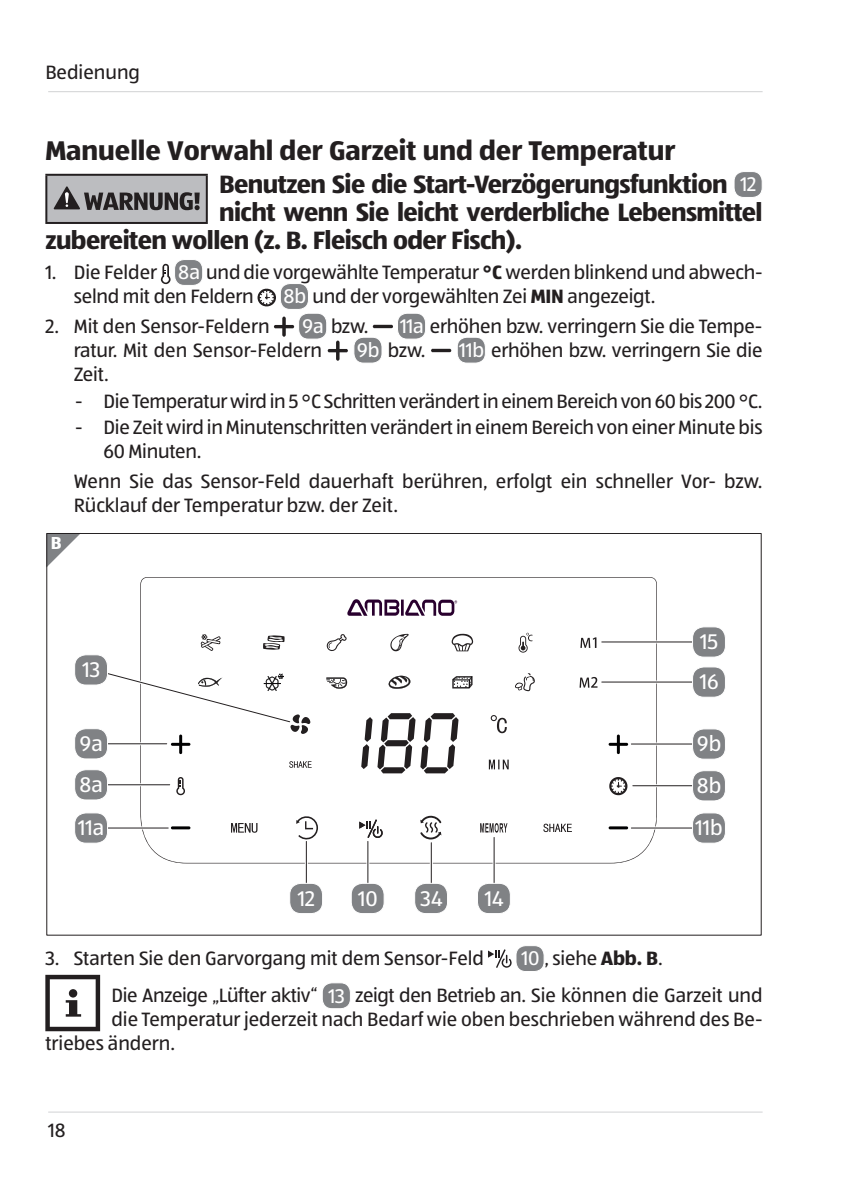
<style>
.page{position:relative;width:842px;height:1191px;background:#fff}
.page>*{position:absolute;margin:0;border:0;box-sizing:border-box;transform-origin:0 0}
.t1{font:700 28px "ALDISUEDOT";color:#231f20}
.t2{font:700 26px "ALDISUEDOT";letter-spacing:-.02em;color:#231f20}
.t3{font:22px/40px "ALDISUEDOT";color:#fff}
.t4{font:20px/24px "ALDISUEDOT";letter-spacing:-.01em;color:#231f20}
.t5{font:700 18px "ALDISUEDOT";color:#fff}
.s1{font-weight:400;font-size:20.6px;color:#fff}
.s2{font-size:20.6px;color:#fff}
.s3{font-weight:700}
</style>
<div class="page">
<hr style="left:48px;top:91px;width:715px;height:1px;background:#d1d2d4">
<hr style="left:48px;top:1111px;width:715px;height:1px;background:#d1d2d4">
<div style="left:46px;top:175px;width:161px;height:48px;background:#bcbdc0"></div>
<hr style="left:45px;top:174px;width:163px;height:2px;background:#231f20">
<hr style="left:45px;top:176px;width:2px;height:46px;background:#231f20">
<hr style="left:206px;top:176px;width:2px;height:46px;background:#231f20">
<hr style="left:45px;top:222px;width:163px;height:2px;background:#231f20">
<svg style="left:54px;top:186px;width:146px;height:24px"></svg>
<div style="left:734px;top:172px;width:28px;height:25px;background:#808285;border-radius:10px"></div>
<div style="left:734px;top:171px;width:29px;height:27px;border:1px solid #fff;border-radius:10px"></div>
<svg style="left:160px;top:264px;width:11px;height:20px"></svg>
<div style="left:175px;top:259px;width:28px;height:26px;background:#808285;border-radius:10px"></div>
<div style="left:174px;top:259px;width:29px;height:27px;border:1px solid #fff;border-radius:10px"></div>
<svg style="left:258px;top:288px;width:18px;height:19px"></svg>
<div style="left:280px;top:283px;width:28px;height:26px;background:#808285;border-radius:10px"></div>
<div style="left:280px;top:283px;width:29px;height:27px;border:1px solid #fff;border-radius:10px"></div>
<svg style="left:274px;top:316px;width:20px;height:21px"></svg>
<div style="left:299px;top:313px;width:28px;height:26px;background:#808285;border-radius:10px"></div>
<div style="left:298px;top:313px;width:29px;height:26px;border:1px solid #fff;border-radius:10px"></div>
<svg style="left:373px;top:324px;width:20px;height:4px"></svg>
<div style="left:397px;top:313px;width:29px;height:26px;background:#808285;border-radius:10px"></div>
<div style="left:397px;top:313px;width:29px;height:26px;border:1px solid #fff;border-radius:10px"></div>
<svg style="left:328px;top:340px;width:20px;height:21px"></svg>
<div style="left:354px;top:337px;width:28px;height:26px;background:#808285;border-radius:10px"></div>
<div style="left:353px;top:337px;width:29px;height:26px;border:1px solid #fff;border-radius:10px"></div>
<svg style="left:431px;top:348px;width:20px;height:4px"></svg>
<div style="left:457px;top:337px;width:28px;height:26px;background:#808285;border-radius:10px"></div>
<div style="left:457px;top:337px;width:29px;height:26px;border:1px solid #fff;border-radius:10px"></div>
<svg style="left:48px;top:535px;width:31px;height:31px"></svg>
<svg style="left:140px;top:577px;width:517px;height:286px"></svg>
<svg style="left:108px;top:665px;width:202px;height:89px"></svg>
<div style="left:75px;top:655px;width:33px;height:30px;background:#808285;border-radius:11px"></div>
<div style="left:74px;top:654px;width:34px;height:31px;border:1px solid #fff;border-radius:11px"></div>
<hr style="left:90px;top:783px;width:80px;height:3px;background:#fff">
<hr style="left:90px;top:784px;width:80px;height:1px;background:#231f20">
<div style="left:75px;top:769px;width:33px;height:31px;background:#808285;border-radius:11px"></div>
<div style="left:74px;top:769px;width:34px;height:31px;border:1px solid #fff;border-radius:11px"></div>
<hr style="left:633px;top:784px;width:75px;height:3px;background:#fff">
<hr style="left:633px;top:785px;width:75px;height:1px;background:#231f20">
<div style="left:692px;top:770px;width:33px;height:31px;background:#808285;border-radius:11px"></div>
<div style="left:692px;top:770px;width:34px;height:31px;border:1px solid #fff;border-radius:11px"></div>
<hr style="left:631px;top:742px;width:78px;height:3px;background:#fff">
<hr style="left:631px;top:743px;width:78px;height:1px;background:#231f20">
<div style="left:692px;top:729px;width:33px;height:30px;background:#808285;border-radius:11px"></div>
<div style="left:692px;top:728px;width:34px;height:31px;border:1px solid #fff;border-radius:11px"></div>
<hr style="left:602px;top:640px;width:107px;height:3px;background:#fff">
<hr style="left:602px;top:641px;width:107px;height:1px;background:#231f20">
<div style="left:692px;top:627px;width:33px;height:30px;background:#808285;border-radius:11px"></div>
<div style="left:692px;top:626px;width:34px;height:31px;border:1px solid #fff;border-radius:11px"></div>
<hr style="left:602px;top:680px;width:107px;height:3px;background:#fff">
<hr style="left:602px;top:681px;width:107px;height:1px;background:#231f20">
<div style="left:692px;top:667px;width:33px;height:30px;background:#808285;border-radius:11px"></div>
<div style="left:692px;top:666px;width:34px;height:31px;border:1px solid #fff;border-radius:11px"></div>
<hr style="left:631px;top:826px;width:78px;height:3px;background:#fff">
<hr style="left:631px;top:827px;width:78px;height:1px;background:#231f20">
<div style="left:692px;top:813px;width:33px;height:30px;background:#808285;border-radius:11px"></div>
<div style="left:692px;top:812px;width:34px;height:31px;border:1px solid #fff;border-radius:11px"></div>
<hr style="left:91px;top:742px;width:76px;height:3px;background:#fff">
<hr style="left:91px;top:743px;width:76px;height:1px;background:#231f20">
<div style="left:75px;top:728px;width:33px;height:31px;background:#808285;border-radius:11px"></div>
<div style="left:74px;top:728px;width:34px;height:31px;border:1px solid #fff;border-radius:11px"></div>
<hr style="left:91px;top:826px;width:77px;height:3px;background:#fff">
<hr style="left:91px;top:827px;width:77px;height:1px;background:#231f20">
<div style="left:75px;top:813px;width:33px;height:30px;background:#808285;border-radius:11px"></div>
<div style="left:74px;top:812px;width:34px;height:31px;border:1px solid #fff;border-radius:11px"></div>
<hr style="left:366px;top:841px;width:3px;height:55px;background:#fff">
<hr style="left:368px;top:841px;width:1px;height:55px;background:#231f20">
<div style="left:351px;top:883px;width:33px;height:30px;background:#808285;border-radius:11px"></div>
<div style="left:351px;top:883px;width:34px;height:31px;border:1px solid #fff;border-radius:11px"></div>
<hr style="left:493px;top:837px;width:3px;height:59px;background:#fff">
<hr style="left:494px;top:837px;width:1px;height:59px;background:#231f20">
<div style="left:477px;top:883px;width:33px;height:30px;background:#808285;border-radius:11px"></div>
<div style="left:477px;top:883px;width:34px;height:31px;border:1px solid #fff;border-radius:11px"></div>
<hr style="left:305px;top:841px;width:3px;height:55px;background:#fff">
<hr style="left:306px;top:841px;width:1px;height:55px;background:#231f20">
<div style="left:290px;top:883px;width:33px;height:30px;background:#808285;border-radius:11px"></div>
<div style="left:289px;top:883px;width:34px;height:31px;border:1px solid #fff;border-radius:11px"></div>
<svg style="left:420px;top:815px;width:21px;height:24px"></svg>
<hr style="left:430px;top:842px;width:3px;height:54px;background:#fff">
<hr style="left:431px;top:842px;width:1px;height:54px;background:#231f20">
<div style="left:415px;top:883px;width:32px;height:30px;background:#808285;border-radius:11px"></div>
<div style="left:414px;top:883px;width:34px;height:31px;border:1px solid #fff;border-radius:11px"></div>
<svg style="left:488px;top:949px;width:24px;height:19px"></svg>
<div style="left:516px;top:945px;width:28px;height:26px;background:#808285;border-radius:10px"></div>
<div style="left:515px;top:945px;width:29px;height:27px;border:1px solid #fff;border-radius:10px"></div>
<svg style="left:45px;top:974px;width:55px;height:57px"></svg>
<div style="left:322px;top:982px;width:28px;height:26px;background:#808285;border-radius:10px"></div>
<div style="left:322px;top:982px;width:29px;height:27px;border:1px solid #fff;border-radius:10px"></div>
<p class="t4" style="left:45px;top:59px;width:96px">Bedienung</p>
<h1 class="t1" style="left:45px;top:131px;width:631px">Manuelle Vorwahl der Garzeit und der Temperatur</h1>
<h2 class="t2" style="left:219px;top:167px;width:539px">Benutzen Sie die Start-Verzögerungsfunktion <span class="s1">12</span></h2>
<h2 class="t2" style="left:219px;top:195px;width:545px">nicht wenn Sie leicht verderbliche Lebensmittel</h2>
<h2 class="t2" style="left:45px;top:223px;width:478px">zubereiten wollen (z. B. Fleisch oder Fisch).</h2>
<p class="t4" style="left:74px;top:260px;width:691px;text-indent:-28px">1. Die Felder <span class="s2">8a</span> und die vorgewählte Temperatur <span class="s3">°C</span> werden blinkend und abwech&shy;selnd mit den Feldern</p>
<p class="t4" style="left:283px;top:284px;width:374px"><span class="s2">8b</span> und der vorgewählten Zei <span class="s3">MIN</span> angezeigt.</p>
<p class="t4" style="left:45px;top:313px;width:226px">2. Mit den Sensor-Feldern</p>
<p class="t4" style="left:302px;top:313px;width:68px"><span class="s2">9a</span> bzw.</p>
<p class="t4" style="left:400px;top:313px;width:364px"><span class="s2">11a</span> erhöhen bzw. verringern Sie die Tempe-</p>
<p class="t4" style="left:74px;top:337px;width:250px">ratur. Mit den Sensor-Feldern</p>
<p class="t4" style="left:357px;top:337px;width:70px"><span class="s2">9b</span> bzw.</p>
<p class="t4" style="left:459px;top:337px;width:305px"><span class="s2">11b</span> erhöhen bzw. verringern Sie die</p>
<p class="t4" style="left:74px;top:361px;width:37px">Zeit.</p>
<p class="t4" style="left:75px;top:388px;width:689px">- Die Temperatur wird in 5 °C Schritten verändert in einem Bereich von 60 bis 200 °C.</p>
<p class="t4" style="left:103px;top:415px;width:661px;text-indent:-28px">- Die Zeit wird in Minutenschritten verändert in einem Bereich von einer Minute bis<br>60 Minuten.</p>
<p class="t4" style="left:74px;top:469px;width:690px">Wenn Sie das Sensor-Feld dauerhaft berühren, erfolgt ein schneller Vor- bzw.<br>Rücklauf der Temperatur bzw. der Zeit.</p>
<p class="t5" style="left:51px;top:531px;width:12px">B</p>
<p class="t3" style="left:82px;top:649px;width:19px">13</p>
<p class="t3" style="left:80px;top:723px;width:25px">9a</p>
<p class="t3" style="left:700px;top:621px;width:20px">15<br>16</p>
<p class="t3" style="left:697px;top:723px;width:26px">9b</p>
<p class="t3" style="left:80px;top:764px;width:25px">8a</p>
<p class="t3" style="left:697px;top:765px;width:26px">8b</p>
<p class="t3" style="left:78px;top:807px;width:28px">11a</p>
<p class="t3" style="left:298px;top:877px;width:19px">12</p>
<p class="t3" style="left:358px;top:877px;width:21px">10</p>
<p class="t3" style="left:420px;top:877px;width:23px">34</p>
<p class="t3" style="left:485px;top:877px;width:20px">14</p>
<p class="t3" style="left:696px;top:807px;width:29px">11b</p>
<p class="t4" style="left:45px;top:945px;width:440px">3. Starten Sie den Garvorgang mit dem Sensor-Feld</p>
<p class="t4" style="left:111px;top:939px;width:653px;line-height:37.2px;text-indent:410px"><span class="s2">10</span> , siehe <span class="s3">Abb. B</span>.<br>Die Anzeige „Lüfter aktiv“ <span class="s2">13</span> zeigt den Betrieb an. Sie können die Garzeit und</p>
<p class="t4" style="left:45px;top:1007px;width:719px;text-indent:66px">die Temperatur jederzeit nach Bedarf wie oben beschrieben während des Be&shy;triebes ändern.</p>
<p class="t4" style="left:48px;top:1118px;width:19px">18</p>
</div>
